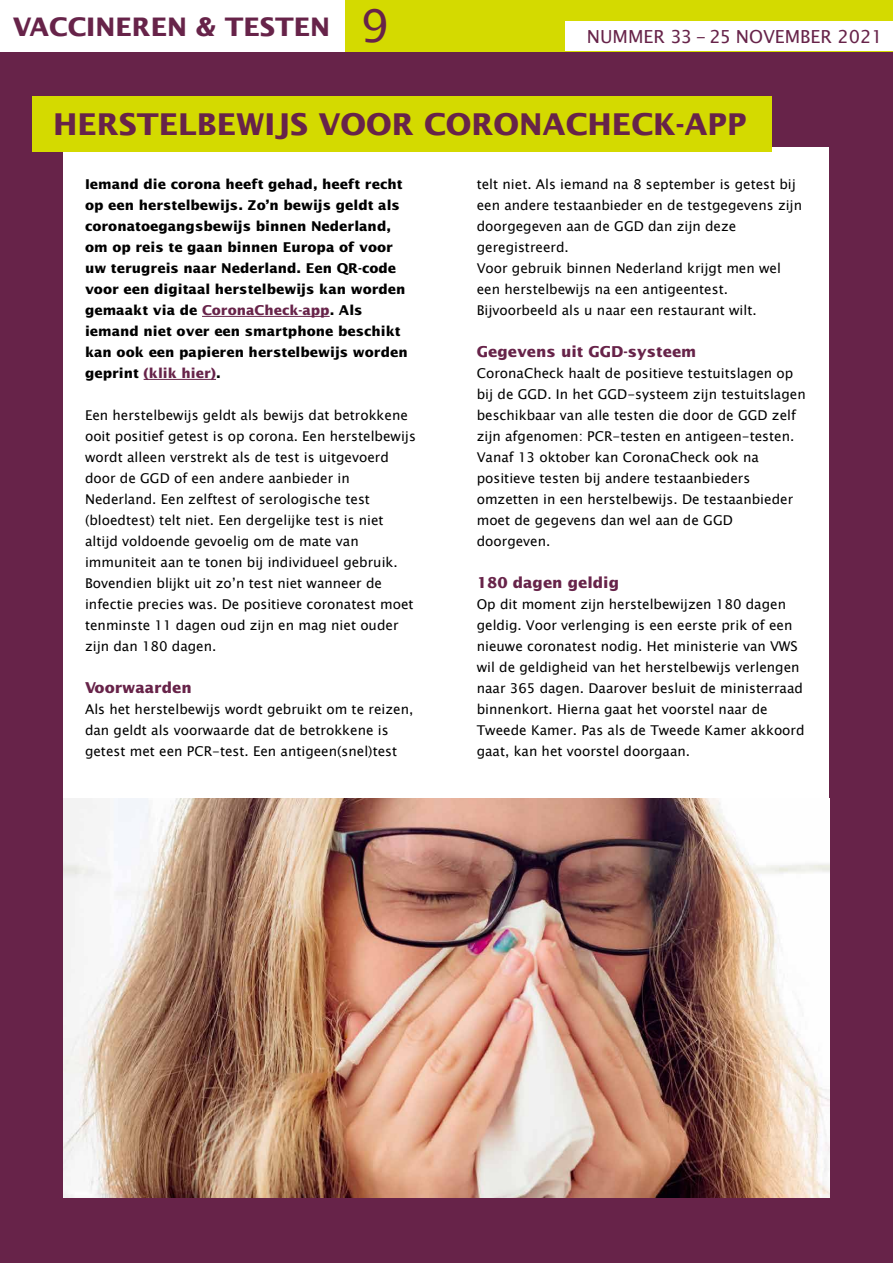
<style>
.page{position:relative;width:893px;height:1263px;background:#fff}
.page>*{position:absolute;margin:0;border:0;box-sizing:border-box;transform-origin:0 0}
.t1{font:700 30px "Lucida Sans";color:#672349}
.t2{font:700 25.5px "Lucida Sans";color:#672349}
.t3{font:18px "Lucida Sans Unicode";color:#672349}
.t4{font:700 15px "Lucida Sans";color:#672349}
.t5{font:13.5px/21px "Lucida Sans Unicode";color:#000}
.t6{font:700 13.5px/21px "Lucida Sans";color:#000}
.s1{font-family:"Lucida Sans Unicode";font-weight:400;font-size:45.3px}
.s2{color:#672349}
</style>
<div class="page">
<div style="left:0;top:51px;width:893px;height:1212px;background:#672349"></div>
<div style="left:344px;top:0;width:549px;height:51px;background:#d4da00"></div>
<div style="left:566px;top:21px;width:327px;height:30px;background:#fff"></div>
<div style="left:64px;top:147px;width:765px;height:1050px;background:#fff"></div>
<hr style="left:202px;top:316px;width:128px;height:1px;background:#672349">
<hr style="left:144px;top:379px;width:72px;height:1px;background:#672349">
<img style="left:64px;top:798px;width:765px;height:399px">
<div style="left:32px;top:96px;width:740px;height:55px;background:#d4da00"></div>
<h2 class="t2" style="left:13px;top:13px;width:378px">VACCINeren &amp; testen <span class="s1">9</span></h2>
<h3 class="t3" style="left:587px;top:23px;width:298px">nummer 33 - 25 november 2021</h3>
<h1 class="t1" style="left:53px;top:107px;width:695px">Herstelbewijs voor CoronaCh eck-app</h1>
<p class="t6" style="left:85px;top:174px;width:324px">Iemand die corona heeft gehad, heeft recht op een herstelbewijs. Zo’n bewijs geldt als coronatoegangsbewijs binnen Nederland, om op reis te gaan binnen Europa of voor uw terugreis naar Nederland. Een QR-code voor een digitaal herstelbewijs kan worden gemaakt via de <span class="s2">CoronaCheck-app</span>. Als iemand niet over een smartphone beschikt kan ook een papieren herstelbewijs worden geprint <span class="s2">(klik hier)</span>.</p>
<p class="t5" style="left:85px;top:405px;width:332px">Een herstelbewijs geldt als bewijs dat betrokkene ooit positief getest is op corona. Een herstelbewijs wordt alleen verstrekt als de test is uitgevoerd door de GGD</p>
<p class="t5" style="left:85px;top:468px;width:330px;text-indent:89px">of een andere aanbieder in Nederland. Een zelftest of serologische test (bloedtest) telt niet. Een dergelijke test is niet altijd voldoende gevoelig om de mate van immuniteit aan te tonen bij individueel gebruik.<br>Bovendien blijkt uit zo’n test niet wanneer de infectie precies was. De positieve coronatest moet tenminste 11 dagen oud zijn en mag niet ouder zijn dan 180 dagen.</p>
<p class="t4" style="left:85px;top:679px;width:108px">Voorwaarden</p>
<p class="t5" style="left:85px;top:699px;width:330px">Als het herstelbewijs wordt gebruikt om te reizen, dan geldt als voorwaarde dat de betrokkene is getest met een PCR</p>
<p class="t5" style="left:212px;top:741px;width:186px">-test. Een antigeen(snel)test</p>
<p class="t5" style="left:477px;top:174px;width:327px">telt niet. Als iemand na 8 september is getest bij een andere testaanbieder en de testgegevens zijn doorgegeven aan de GGD</p>
<p class="t5" style="left:648px;top:216px;width:90px">dan zijn deze</p>
<p class="t5" style="left:477px;top:237px;width:306px">geregistreerd.<br>Voor gebruik binnen Nederland krijgt men wel een herstelbewijs na een antigeentest.<br>Bijvoorbeeld als u naar een restaurant wilt.</p>
<p class="t4" style="left:477px;top:343px;width:125px">Gegevens uit GGD</p>
<p class="t4" style="left:624px;top:343px;width:74px">-systeem</p>
<p class="t5" style="left:477px;top:363px;width:318px">CoronaCheck haalt de positieve testuitslagen op bij de GGD</p>
<p class="t5" style="left:477px;top:384px;width:330px;text-indent:151px">-systeem zijn testuitslagen beschikbaar van alle testen die door de GGD</p>
<p class="t5" style="left:547px;top:384px;width:61px">. I n het GGD</p>
<p class="t5" style="left:772px;top:405px;width:26px">zelf</p>
<p class="t5" style="left:477px;top:426px;width:120px">zijn afgenomen: PCR</p>
<p class="t5" style="left:477px;top:426px;width:319px;text-indent:136px">-testen en antigeen-testen.<br>Vanaf 13 oktober kan CoronaCheck ook na positieve testen bij andere testaanbieders omzetten in een herstelbewijs. De testaanbieder moet de gegevens dan wel aan de GGD<br>doorgeven.</p>
<p class="t4" style="left:477px;top:574px;width:144px">180 dagen geldig</p>
<p class="t5" style="left:477px;top:594px;width:329px">Op dit moment zijn herstelbewijzen 180 dagen geldig. Voor verlenging is een eerste prik of een nieuwe coronatest nodig. Het ministerie van VWS<br>wil de geldigheid van het herstelbewijs verlengen naar 365 dagen. Daarover besluit de ministerraad binnenkort. Hierna gaat het voorstel naar de Tweede Kamer. Pas als de Tweede Kamer akkoord gaat, kan het voorstel doorgaan.</p>
</div>
